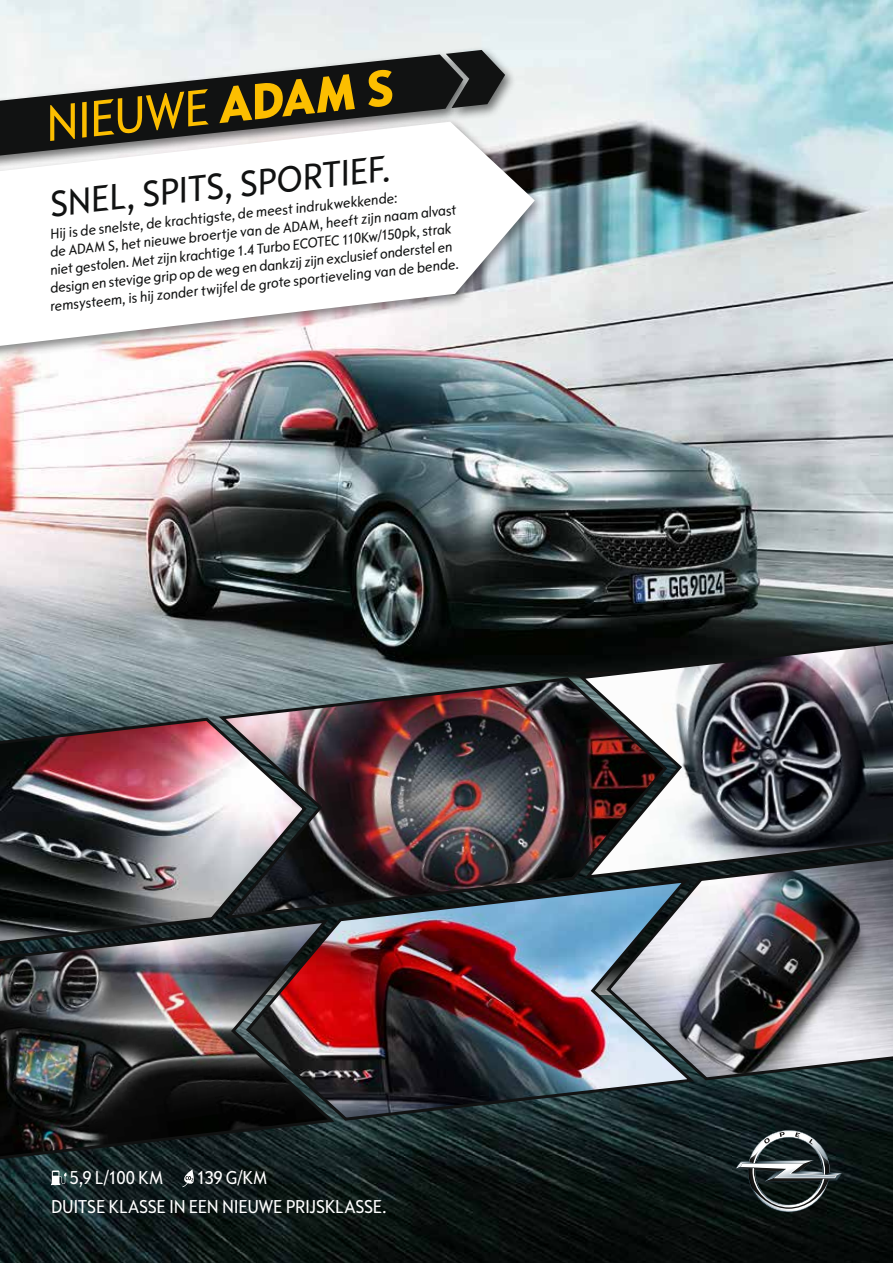
<style>
.page{position:relative;width:893px;height:1263px;background:#fff}
.page>*{position:absolute;margin:0;border:0;box-sizing:border-box;transform-origin:0 0}
.t1{font:52.95px "Opel Sans Condensed";color:#fcbe00}
.t2{font:38.25px "Opel Sans Condensed";color:#111212}
.t3{font:19.5px/29px "Opel Sans Condensed";letter-spacing:-.015em;color:#fff}
.t4{font:15px "Opel Sans Condensed";color:#111212}
.s1{font-weight:800}
</style>
<div class="page">
<img style="left:0;top:1083px;width:893px;height:180px">
<img style="left:0;top:0;width:893px;height:715px">
<div style="left:0;top:118px;width:546px;height:245px;background:#111212;opacity:.5"></div>
<svg style="left:0;top:122px;width:535px;height:224px"></svg>
<div style="left:0;top:50px;width:475px;height:134px;background:#111212;opacity:.6"></div>
<svg style="left:0;top:54px;width:463px;height:102px;fill:#111212"></svg>
<div style="left:441px;top:46px;width:76px;height:75px;background:#111212;opacity:.6"></div>
<svg style="left:446px;top:50px;width:59px;height:58px;background:#424545"></svg>
<img style="left:0;top:715px;width:215px;height:202px">
<img style="left:215px;top:675px;width:360px;height:242px">
<img style="left:575px;top:634px;width:318px;height:243px">
<img style="left:604px;top:837px;width:289px;height:246px">
<img style="left:244px;top:877px;width:454px;height:246px">
<img style="left:0;top:917px;width:338px;height:246px">
<svg style="left:736px;top:1130px;width:106px;height:82px;background:#3a4344"></svg>
<svg style="left:51px;top:1170px;width:15px;height:15px"></svg>
<svg style="left:178px;top:1169px;width:19px;height:18px"></svg>
<h1 class="t1" style="left:41px;top:93px;width:351px;rotate:-6deg">NIEUWE <span class="s1">ADAM S</span></h1>
<h2 class="t2" style="left:47px;top:182px;width:344px;rotate:-6deg">SNEL, SPITS, SPORTIEF.</h2>
<p class="t4" style="left:49px;top:225px;width:351px;rotate:-6deg">Hij is de snelste, de krachtigste, de meest indrukwekkende:</p>
<p class="t4" style="left:49px;top:243px;width:410px;rotate:-6deg">de ADAM S, het nieuwe broertje van de ADAM, heeft zijn naam alvast</p>
<p class="t4" style="left:49px;top:262px;width:405px;rotate:-6deg">niet gestolen. Met zijn krachtige 1.4 Turbo ECOTEC 110Kw/150pk, strak</p>
<p class="t4" style="left:49px;top:280px;width:406px;rotate:-6deg">design en stevige grip op de weg en dankzij zijn exclusief onderstel en</p>
<p class="t4" style="left:49px;top:298px;width:412px;rotate:-6deg">remsysteem, is hij zonder twijfel de grote sportieveling van de bende.</p>
<h3 class="t3" style="left:51px;top:1163px;width:337px;text-indent:146px">139 G/KM<br>DUITSE KLASSE IN EEN NIEUWE PRIJSKLASSE.</h3>
<h3 class="t3" style="left:70px;top:1163px;width:95px">5,9 L/100 KM</h3>
</div>
